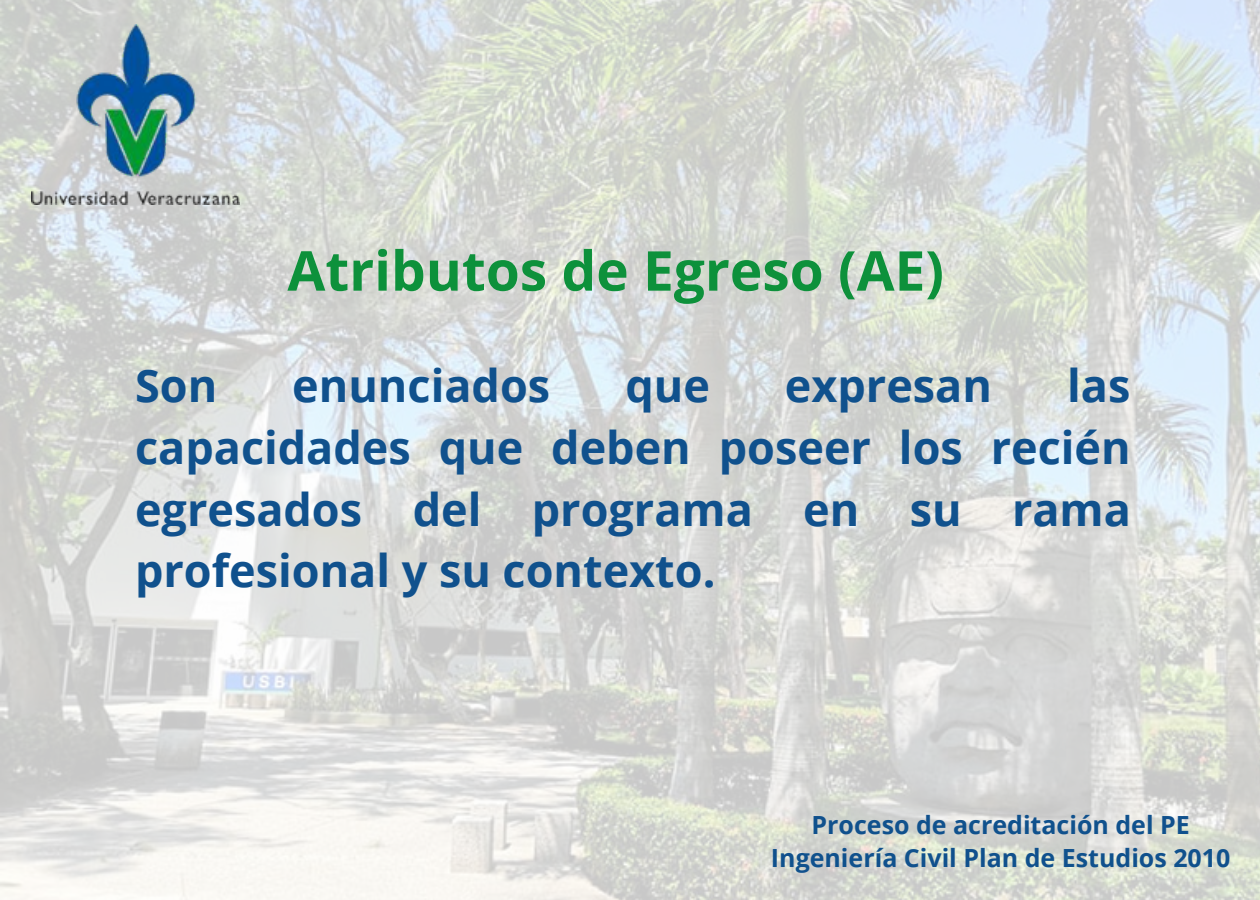
<style>
.page{position:relative;width:1260px;height:900px;background:#fff}
.page>*{position:absolute;margin:0;border:0;box-sizing:border-box;transform-origin:0 0}
.t1{font:700 55px "Open Sans";color:#0d913b}
.t2{font:700 45px/62px "Open Sans";color:#10518d;text-align:justify}
.t3{font:700 25px/33.8px "Open Sans";color:#10518d;text-align:center}
</style>
<div class="page">
<img style="left:0;top:0;width:1260px;height:900px">
<img style="left:31px;top:24px;width:208px;height:180px">
<p class="t1" style="left:287px;top:232px;width:658px">Atributos de Egreso (AE)</p>
<p class="t2" style="left:135px;top:353px;width:997px;text-indent:932px">las capacidades que deben poseer los recién egresados del programa en su rama profesional y su contexto.</p>
<p class="t2" style="left:135px;top:353px;width:84px">Son</p>
<p class="t2" style="left:292px;top:353px;width:259px">enunciados</p>
<p class="t2" style="left:625px;top:353px;width:86px">que</p>
<p class="t2" style="left:785px;top:353px;width:209px">expresan</p>
<p class="t3" style="left:771px;top:807px;width:461px">Proceso de acreditación del PE<br>Ingeniería Civil Plan de Estudios 2010</p>
</div>
